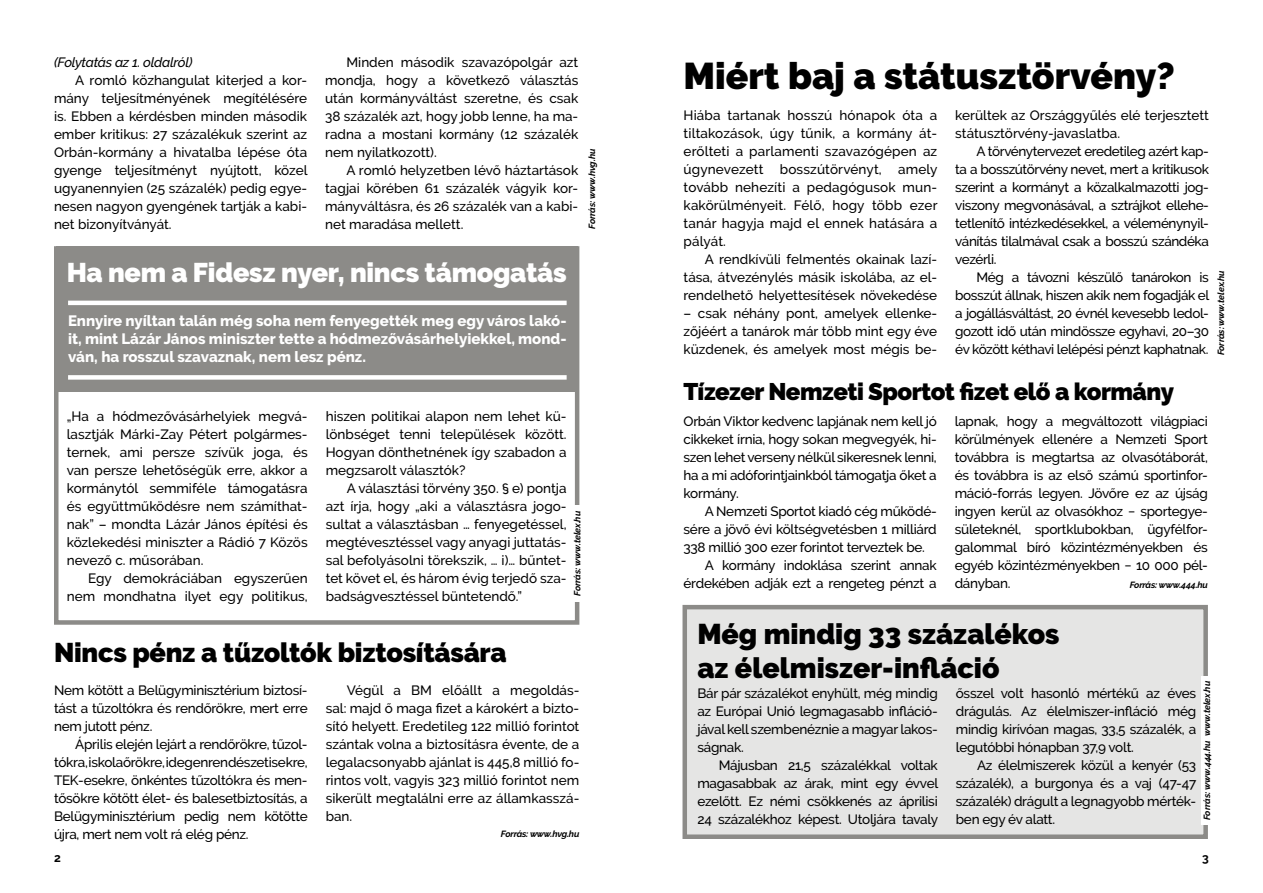
<style>
.page{position:relative;width:1263px;height:893px;background:#fff}
.page>*{position:absolute;margin:0;border:0;box-sizing:border-box;transform-origin:0 0}
.t1{font:900 37.2px "Raleway";color:#000}
.t2{font:900 28.5px/34.2px "Raleway";color:#000}
.t3{font:900 27px "Raleway";letter-spacing:-.01em;color:#fff}
.t4{font:900 27px "Raleway";letter-spacing:-.01em;color:#000}
.t5{font:900 24px "Raleway";letter-spacing:-.025em;color:#000}
.t6{font:800 15px/18px "Raleway";color:#fff;text-align:justify}
.t7{font:500 13.5px/18px "Raleway";letter-spacing:-.02em;color:#000;text-align:justify}
.t8{font:500 13.5px/18px "Raleway";color:#000}
.t9{font:italic 500 13.5px "Raleway";letter-spacing:-.02em;color:#000}
.t10{font:700 12px "Raleway";color:#000}
.t11{font:italic 700 9px "Raleway";letter-spacing:-.02em;color:#000}
</style>
<div class="page">
<div style="left:682px;top:605px;width:526px;height:234px;background:#e5e5e4;border:4px solid #8c8b88"></div>
<div style="left:57px;top:246px;width:521px;height:145px;background:#8c8b88"></div>
<div style="left:54px;top:246px;width:525px;height:379px;border:4px solid #8c8b88"></div>
<hr style="left:68px;top:301px;width:499px;height:4px;background:#fff">
<div style="left:68px;top:375px;width:499px;height:5px;background:#fff"></div>
<div style="left:572px;top:505px;width:13px;height:97px;background:#fff"></div>
<div style="left:1201px;top:676px;width:13px;height:149px;background:#fff"></div>
<p class="t9" style="left:54px;top:54px;width:140px">(Folytatás az 1. oldalról)</p>
<p class="t7" style="left:54px;top:71px;width:255px;text-indent:21px">A romló közhangulat kiterjed a kor&shy;mány teljesítményének megítélésére is. Ebben a kérdésben minden második ember kritikus: 27 százalékuk szerint az Orbán-kormány a hivatalba lépése óta gyenge teljesítményt nyújtott, közel ugyanennyien (25 százalék) pedig egye&shy;nesen nagyon gyengének tartják a kabi&shy;net bizonyítványát.</p>
<p class="t7" style="left:325px;top:53px;width:255px;text-indent:21px">Minden második szavazópolgár azt mondja, hogy a következő választás után kormányváltást szeretne, és csak 38 százalék azt, hogy jobb lenne, ha ma&shy;radna a mostani kormány (12 százalék nem nyilatkozott).</p>
<p class="t7" style="left:325px;top:161px;width:255px;text-indent:21px">A romló helyzetben lévő háztartások tagjai körében 61 százalék vágyik kor&shy;mányváltásra, és 26 százalék van a kabi&shy;net maradása mellett.</p>
<p class="t11" style="left:587px;top:229px;width:82px;rotate:-90deg">Forrás: www.hvg.hu</p>
<h3 class="t3" style="left:67px;top:257px;width:501px">Ha nem a Fidesz nyer, nincs támogatás</h3>
<p class="t6" style="left:68px;top:312px;width:500px">Ennyire nyíltan talán még soha nem fenyegették meg egy város lakó&shy;it, mint Lázár János miniszter tette a hódmezővásárhelyiekkel, mond&shy;ván, ha rosszul szavaznak, nem lesz pénz.</p>
<p class="t7" style="left:67px;top:407px;width:242px">„Ha a hódmezővásárhelyiek megvá&shy;lasztják Márki-Zay Pétert polgármes&shy;ternek, ami persze szívük joga, és van persze lehetőségük erre, akkor a kormánytól semmiféle támogatásra és együttműködésre nem számíthat&shy;nak” – mondta Lázár János építési és közlekedési miniszter a Rádió 7 Közös nevező c. műsorában.</p>
<p class="t8" style="left:67px;top:569px;width:242px;text-align:right">Egy demokráciában egyszerűen nem mondhatna ilyet egy politikus,</p>
<p class="t7" style="left:326px;top:407px;width:242px">hiszen politikai alapon nem lehet kü&shy;lönbséget tenni települések között.<br>Hogyan dönthetnének így szabadon a megzsarolt választók?</p>
<p class="t7" style="left:326px;top:479px;width:242px;text-indent:21px">A választási törvény 350. § e) pontja azt írja, hogy „aki a választásra jogo&shy;sultat a választásban … fenyegetéssel, megtévesztéssel vagy anyagi juttatás&shy;sal befolyásolni törekszik, … i)… bűntet&shy;tet követ el, és három évig terjedő sza&shy;badságvesztéssel büntetendő.”</p>
<p class="t11" style="left:572px;top:596px;width:86px;rotate:-90deg">Forrás: www.telex.hu</p>
<h3 class="t4" style="left:54px;top:637px;width:454px">Nincs pénz a tűzoltók biztosítására</h3>
<p class="t7" style="left:54px;top:681px;width:255px">Nem kötött a Belügyminisztérium biztosí&shy;tást a tűzoltókra és rendőrökre, mert erre nem jutott pénz.</p>
<p class="t7" style="left:54px;top:735px;width:255px;text-indent:21px">Április elején lejárt a rendőrökre, tűzol&shy;tókra, iskolaőrökre, idegenrendészetisekre, TEK-esekre, önkéntes tűzoltókra és men&shy;tősökre kötött élet- és balesetbiztosítás, a Belügyminisztérium pedig nem kötötte újra, mert nem volt rá elég pénz.</p>
<p class="t7" style="left:326px;top:681px;width:255px;text-indent:21px">Végül a BM előállt a megoldás&shy;sal: majd ő maga fizet a károkért a bizto&shy;sító helyett. Eredetileg 122 millió forintot szántak volna a biztosításra évente, de a legalacsonyabb ajánlat is 445,8 millió fo&shy;rintos volt, vagyis 323 millió forintot nem sikerült megtalálni erre az államkasszá&shy;ban.</p>
<p class="t11" style="left:501px;top:829px;width:80px">Forrás: www.hvg.hu</p>
<h1 class="t1" style="left:684px;top:54px;width:493px">Miért baj a státusztörvény?</h1>
<p class="t7" style="left:684px;top:106px;width:256px">Hiába tartanak hosszú hónapok óta a tiltakozások, úgy tűnik, a kormány át&shy;erőlteti a parlamenti szavazógépen az úgynevezett bosszútörvényt, amely tovább nehezíti a pedagógusok mun&shy;kakörülményeit. Félő, hogy több ezer tanár hagyja majd el ennek hatására a pályát.</p>
<p class="t7" style="left:684px;top:250px;width:255px;text-indent:21px">A rendkívüli felmentés okainak lazí&shy;tása, átvezénylés másik iskolába, az el&shy;rendelhető helyettesítések növekedése</p>
<p class="t7" style="left:684px;top:304px;width:255px">– csak néhány pont, amelyek ellenke&shy;zőjéért a tanárok már több mint egy éve küzdenek, és amelyek most mégis be-</p>
<p class="t8" style="left:955px;top:106px;width:255px">kerültek az Országgyűlés elé terjesztett státusztörvény-javaslatba.</p>
<p class="t7" style="left:955px;top:142px;width:255px;text-indent:21px">A törvénytervezet eredetileg azért kap&shy;ta a bosszútörvény nevet, mert a kritikusok szerint a kormányt a közalkalmazotti jog&shy;viszony megvonásával, a sztrájkot ellehe&shy;tetlenítő intézkedésekkel, a véleménynyil&shy;vánítás tilalmával csak a bosszú szándéka vezérli.</p>
<p class="t7" style="left:955px;top:268px;width:256px;text-indent:21px">Még a távozni készülő tanárokon is bosszút állnak, hiszen akik nem fogadják el a jogállásváltást, 20 évnél kevesebb ledol&shy;gozott idő után mindössze egyhavi, 20–30 év között kéthavi lelépési pénzt kaphatnak.</p>
<p class="t11" style="left:1216px;top:355px;width:86px;rotate:-90deg">Forrás: www.telex.hu</p>
<h3 class="t5" style="left:684px;top:378px;width:492px">Tízezer Nemzeti Sportot fizet elő a kormány</h3>
<p class="t7" style="left:683px;top:412px;width:255px">Orbán Viktor kedvenc lapjának nem kell jó cikkeket írnia, hogy sokan megvegyék, hi&shy;szen lehet verseny nélkül sikeresnek lenni, ha a mi adóforintjainkból támogatja őket a kormány.</p>
<p class="t7" style="left:705px;top:502px;width:233px">A Nemzeti Sportot kiadó cég működé-</p>
<p class="t7" style="left:683px;top:520px;width:255px">sére a jövő évi költségvetésben 1 milliárd</p>
<p class="t7" style="left:683px;top:538px;width:243px">338 millió 300 ezer forintot terveztek be.</p>
<p class="t7" style="left:705px;top:556px;width:233px">A kormány indoklása szerint annak</p>
<p class="t7" style="left:683px;top:574px;width:255px">érdekében adják ezt a rengeteg pénzt a</p>
<p class="t7" style="left:955px;top:412px;width:255px">lapnak, hogy a megváltozott világpiaci körülmények ellenére a Nemzeti Sport továbbra is megtartsa az olvasótáborát, és továbbra is az első számú sportinfor&shy;máció-forrás legyen. Jövőre ez az újság ingyen kerül az olvasókhoz − sportegye&shy;sületeknél, sportklubokban, ügyfélfor&shy;galommal bíró közintézményekben és egyéb közintézményekben − 10 000 pél&shy;dányban.</p>
<p class="t11" style="left:1130px;top:580px;width:80px">Forrás: www.444.hu</p>
<h2 class="t2" style="left:697px;top:617px;width:364px">Még mindig 33 százalékos az élelmiszer-infláció</h2>
<p class="t7" style="left:697px;top:684px;width:242px">Bár pár százalékot enyhült, még mindig az Európai Unió legmagasabb infláció&shy;jával kell szembenéznie a magyar lakos&shy;ságnak.</p>
<p class="t7" style="left:697px;top:756px;width:242px;text-indent:21px">Májusban 21,5 százalékkal voltak magasabbak az árak, mint egy évvel ezelőtt. Ez némi csökkenés az áprilisi 24 százalékhoz képest. Utoljára tavaly</p>
<p class="t11" style="left:1201px;top:820px;width:141px;rotate:-90deg">Forrás: www.444.hu www.telex.hu</p>
<p class="t7" style="left:956px;top:684px;width:242px">ősszel volt hasonló mértékű az éves drágulás. Az élelmiszer-infláció még mindig kirívóan magas, 33,5 százalék, a legutóbbi hónapban 37,9 volt.</p>
<p class="t7" style="left:956px;top:756px;width:242px;text-indent:21px">Az élelmiszerek közül a kenyér (53 százalék), a burgonya és a vaj (47-47 százalék) drágult a legnagyobb mérték&shy;ben egy év alatt.</p>
<p class="t10" style="left:54px;top:851px;width:8px">2</p>
<p class="t10" style="left:1202px;top:851px;width:8px">3</p>
</div>
